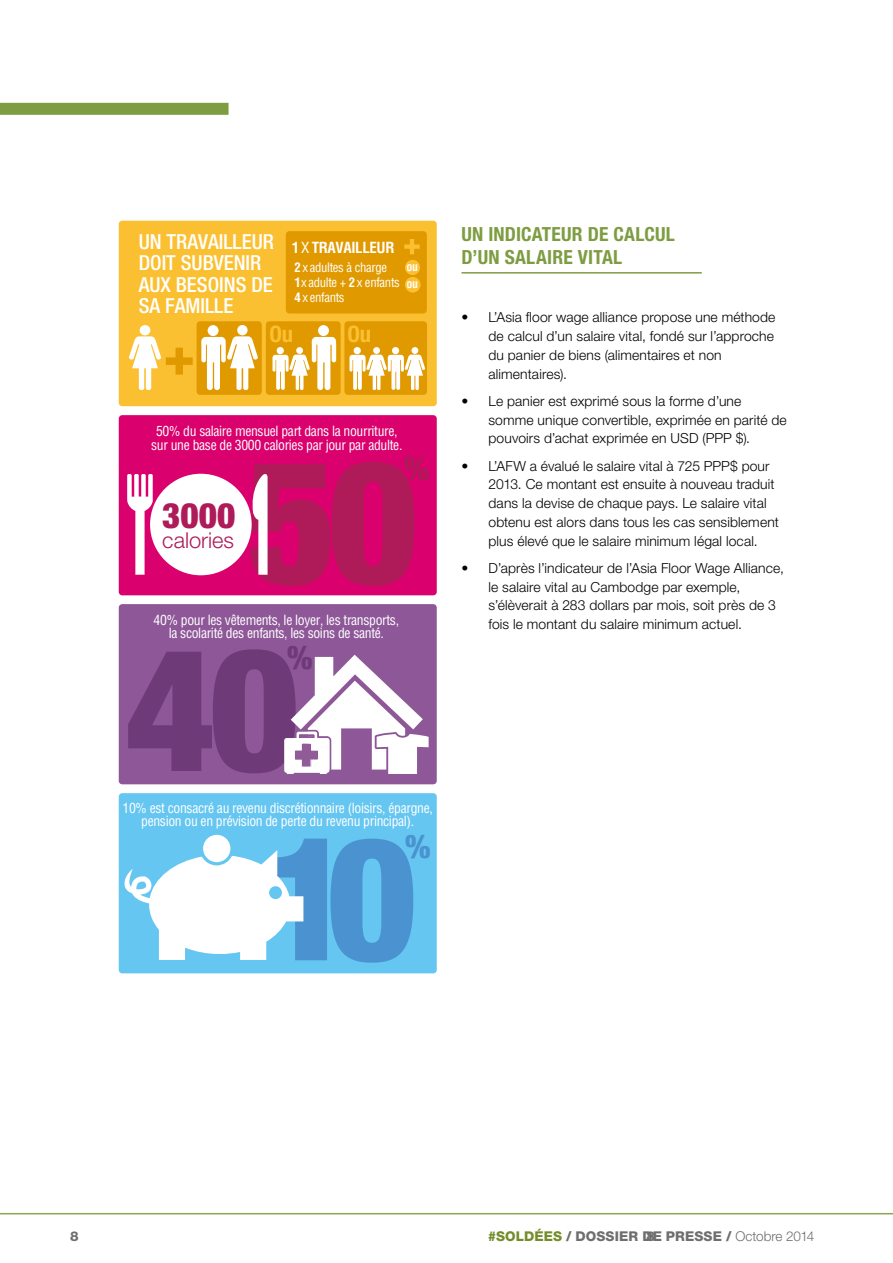
<style>
.page{position:relative;width:893px;height:1263px;background:#fff}
.page>*{position:absolute;margin:0;border:0;box-sizing:border-box;transform-origin:0 0}
.t1{font:900 condensed 171.9px "Helvetica Neue";color:#4b93d0}
.t2{font:900 condensed 171.9px "Helvetica Neue";color:#ae1b58}
.t3{font:900 condensed 171.9px "Helvetica Neue";color:#6e3b78}
.t4{font:900 condensed 35.1px "Helvetica Neue";color:#ae1b58}
.t5{font:900 condensed 32.7px "Helvetica Neue";color:#4b93d0}
.t6{font:900 condensed 32.7px "Helvetica Neue";color:#ae1b58}
.t7{font:900 condensed 32.7px "Helvetica Neue";color:#6e3b78}
.t8{font:700 condensed 22.65px "Helvetica Neue LT Std";color:#fbc032}
.t9{font:300 21.9px "Helvetica Neue LT Std";color:#ae1b58}
.t10{font:500 condensed 20.7px/21.1px "Helvetica Neue LT Std";color:#fff}
.C_HEAD{font:700 condensed 19.5px/22.5px "Helvetica Neue LT Std";letter-spacing:.01em;color:#7e9d42}
.t11{font:700 condensed 15px "Helvetica";letter-spacing:-.025em;color:#fff}
.t12{font:300 13.8px/18.8px "Helvetica Neue LT Std";letter-spacing:.01em;color:#000}
.t13{font:condensed 13.65px/13.6px "Helvetica";letter-spacing:-.025em;color:#fff;text-align:center}
.D_HEAD{font:800 13.5px "Helvetica Neue LT Std";letter-spacing:.01em;color:#6e6e6e}
.t14{font:condensed 12.75px/15px "Helvetica";letter-spacing:-.025em;color:#fff}
.t15{font:700 condensed 12px/17.2px "Helvetica";color:#fff}
.s1{font-weight:400}
.s2{font-weight:700}
.s3{color:#748d2a}
.s4{font-weight:300}
</style>
<div class="page">
<hr style="left:0;top:1213px;width:893px;height:1px;background:#8da553">
<hr style="left:461px;top:272px;width:241px;height:2px;background:#7e9d42">
<div style="left:0;top:103px;width:229px;height:12px;background:#7e9d42"></div>
<div style="left:119px;top:793px;width:318px;height:180px;background:#65c6f1;border-radius:4px"></div>
<div style="left:203px;top:835px;width:27px;height:27px;background:#fff;border-radius:50%"></div>
<svg style="left:124px;top:850px;width:179px;height:110px"></svg>
<div style="left:119px;top:221px;width:318px;height:185px;background:#fbc032;border-radius:4px"></div>
<div style="left:344px;top:321px;width:83px;height:74px;background:#e19900;border-radius:4px"></div>
<div style="left:373px;top:347px;width:7px;height:7px;background:#fff;border-radius:50%"></div>
<div style="left:354px;top:347px;width:7px;height:7px;background:#fff;border-radius:50%"></div>
<div style="left:411px;top:347px;width:7px;height:7px;background:#fff;border-radius:50%"></div>
<svg style="left:349px;top:355px;width:76px;height:35px"></svg>
<div style="left:392px;top:347px;width:7px;height:7px;background:#fff;border-radius:50%"></div>
<div style="left:140px;top:325px;width:10px;height:10px;background:#fff;border-radius:50%"></div>
<svg style="left:129px;top:336px;width:64px;height:54px"></svg>
<div style="left:197px;top:321px;width:65px;height:74px;background:#e19900;border-radius:4px"></div>
<div style="left:237px;top:325px;width:11px;height:10px;background:#fff;border-radius:50%"></div>
<svg style="left:201px;top:336px;width:57px;height:54px"></svg>
<div style="left:208px;top:325px;width:11px;height:11px;background:#fff;border-radius:50%"></div>
<div style="left:266px;top:321px;width:75px;height:74px;background:#e19900;border-radius:4px"></div>
<svg style="left:272px;top:337px;width:64px;height:53px"></svg>
<div style="left:318px;top:325px;width:11px;height:11px;background:#fff;border-radius:50%"></div>
<div style="left:286px;top:231px;width:141px;height:82px;background:#e19900;border-radius:4px"></div>
<svg style="left:404px;top:239px;width:16px;height:15px"></svg>
<div style="left:405px;top:260px;width:15px;height:15px;background:#fbc032;border-radius:50%"></div>
<div style="left:405px;top:277px;width:16px;height:16px;background:#fbc032;border-radius:50%"></div>
<div style="left:119px;top:415px;width:318px;height:180px;background:#da006d;border-radius:4px"></div>
<svg style="left:251px;top:474px;width:17px;height:101px"></svg>
<svg style="left:127px;top:474px;width:26px;height:101px"></svg>
<div style="left:150px;top:474px;width:102px;height:101px;background:#fff;border-radius:50%"></div>
<div style="left:119px;top:604px;width:318px;height:180px;background:#8e5798;border-radius:4px"></div>
<svg style="left:284px;top:655px;width:145px;height:119px"></svg>
<p class="t10" style="left:139px;top:231px;width:137px">UN TRAVAILLEUR<br>DOIT SUBVENIR<br>AUX BESOINS DE<br>SA FAMILLE</p>
<p class="t11" style="left:292px;top:238px;width:104px">1 <span class="s1">X</span> TRAVAILLEUR</p>
<p class="t14" style="left:294px;top:260px;width:94px"><span class="s2">2</span> x adultes à charge</p>
<p class="t15" style="left:407px;top:258px;width:13px">ou ou</p>
<p class="t14" style="left:294px;top:275px;width:107px"><span class="s2">1</span>x adulte + <span class="s2">2</span> x enfants<br><span class="s2">4</span> x enfants</p>
<p class="t8" style="left:269px;top:320px;width:25px">Ou</p>
<p class="t8" style="left:347px;top:320px;width:25px">Ou</p>
<p class="t13" style="left:151px;top:424px;width:253px">50% du salaire mensuel part dans la nourriture, sur une base de 3000 calories par jour par adulte.</p>
<p class="t4" style="left:162px;top:494px;width:74px">3000</p>
<p class="t9" style="left:162px;top:526px;width:73px">calories</p>
<p class="t6" style="left:404px;top:448px;width:27px">%</p>
<p class="t2" style="left:248px;top:416px;width:172px">50</p>
<p class="t13" style="left:154px;top:613px;width:247px">40% pour les vêtements, le loyer, les transports, la scolarité des enfants, les soins de santé.</p>
<p class="t7" style="left:287px;top:637px;width:27px">%</p>
<p class="t3" style="left:125px;top:604px;width:175px">40</p>
<p class="t13" style="left:123px;top:801px;width:312px">10% est consacré au revenu discrétionnaire (loisirs, épargne, pension ou en prévision de perte du revenu principal).</p>
<p class="t5" style="left:405px;top:826px;width:27px">%</p>
<p class="t1" style="left:264px;top:793px;width:154px">10</p>
<p class="C_HEAD" style="left:461px;top:223px;width:215px">UN INDICATEUR DE CALCUL<br>D’UN SALAIRE VITAL</p>
<p class="t12" style="left:488px;top:308px;width:288px;text-indent:-27px">• L’Asia floor wage alliance propose une méthode de calcul d’un salaire vital, fondé sur l’approche du panier de biens (alimentaires et non alimentaires).</p>
<p class="t12" style="left:488px;top:391px;width:300px;text-indent:-27px">• Le panier est exprimé sous la forme d’une somme unique convertible, exprimée en parité de pouvoirs d’achat exprimée en USD (PPP $).</p>
<p class="t12" style="left:488px;top:456px;width:292px;text-indent:-27px">• L’AFW a évalué le salaire vital à 725 PPP$ pour 2013. Ce montant est ensuite à nouveau traduit dans la devise de chaque pays. Le salaire vital obtenu est alors dans tous les cas sensiblement plus élevé que le salaire minimum légal local.</p>
<p class="t12" style="left:488px;top:558px;width:297px;text-indent:-27px">• D’après l’indicateur de l’Asia Floor Wage Alliance, le salaire vital au Cambodge par exemple, s’élèverait à 283 dollars par mois, soit près de 3 fois le montant du salaire minimum actuel.</p>
<p class="D_HEAD" style="left:70px;top:1228px;width:10px">8</p>
<p class="D_HEAD" style="left:488px;top:1228px;width:328px"><span class="s3">#SOLDÉES</span> / DOSSIER DE PRESSE / <span class="s4">Octobre 2014</span></p>
<p class="D_HEAD" style="left:646px;top:1228px;width:10px">8</p>
</div>
